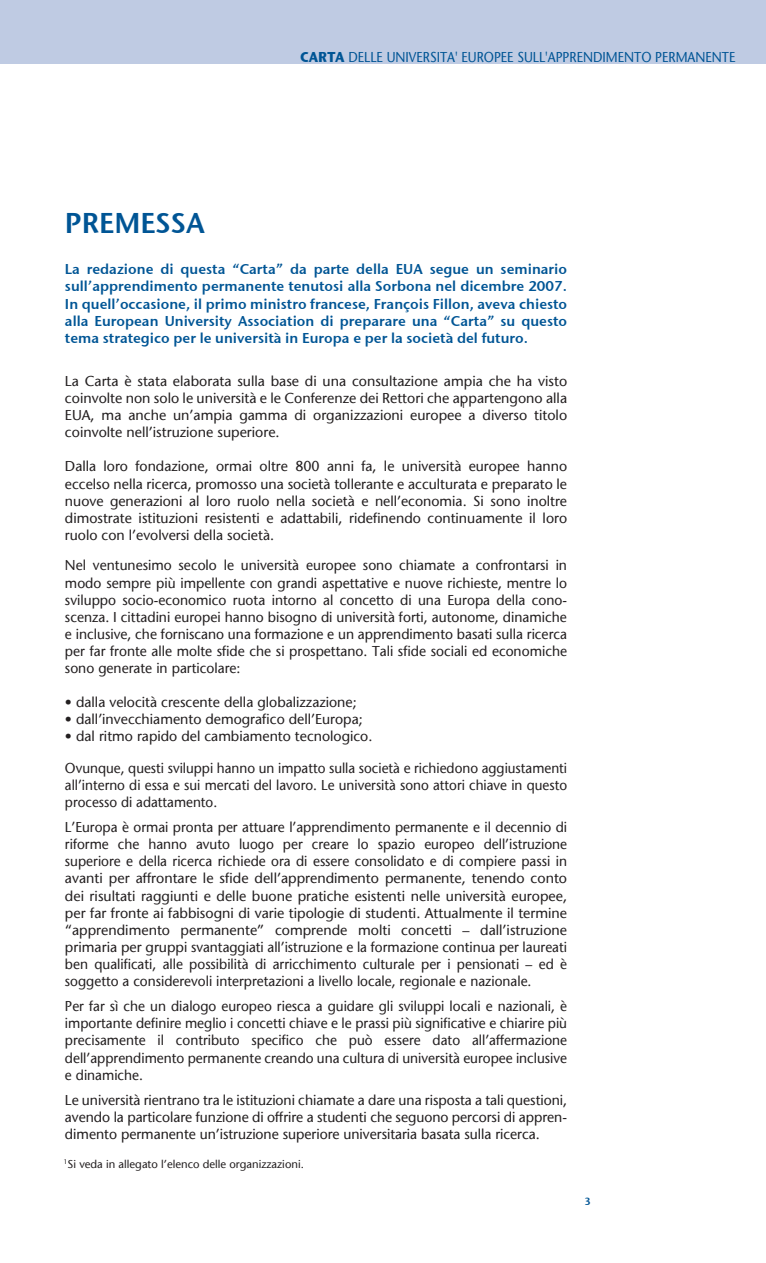
<style>
.page{position:relative;width:766px;height:1263px;background:#fff}
.page>*{position:absolute;margin:0;border:0;box-sizing:border-box;transform-origin:0 0}
.t1{font:28.5px "Stone Sans Sem ITCTT Semi";color:#005595}
.t2{font:14.25px/17.1px "Stone Sans";color:#231f20;text-align:justify}
.t3{font:14.25px/17.1px "Stone Sans";color:#231f20;text-align:justify;scale:.96 1}
.t4{font:14.25px/17.1px "Stone Sans Sem ITCTT Semi";color:#005595;text-align:justify}
.t5{font:14.25px/17.1px "Stone Sans";color:#231f20;scale:.95 1}
.t6{font:14.25px "Stone Sans";color:#005595;scale:.9 1}
.t7{font:11.25px "Stone Sans";color:#231f20}
.t8{font:10.5px "Stone Sans Sem ITCTT Semi";color:#005595}
.t9{font:8.25px "Stone Sans";color:#231f20}
.s1{font-family:"Stone Sans ITC";font-weight:700}
</style>
<div class="page">
<div style="left:0;top:0;width:765px;height:64px;background:#bfcbe3"></div>
<p class="t6" style="left:300px;top:48px;width:485px"><span class="s1">CARTA</span> DELLE UNIVERSITA' EUROPEE SULL'APPRENDIMENTO PERMANENTE</p>
<h1 class="t1" style="left:65px;top:199px;width:141px">PREMESSA</h1>
<p class="t4" style="left:65px;top:260px;width:503px">La redazione di questa “Carta” da parte della EUA segue un seminario sull’apprendimento permanente tenutosi alla Sorbona nel dicembre 2007.<br>In quell’occasione, il primo ministro francese, François Fillon, aveva chiesto alla European University Association di preparare una “Carta” su questo tema strategico per le università in Europa e per la società del futuro.</p>
<p class="t2" style="left:65px;top:372px;width:503px">La Carta è stata elaborata sulla base di una consultazione ampia che ha visto coinvolte non solo le università e le Conferenze dei Rettori che appartengono alla EUA, ma anche un’ampia gamma di organizzazioni europee a diverso titolo coinvolte nell’istruzione superiore.</p>
<p class="t2" style="left:65px;top:458px;width:503px">Dalla loro fondazione, ormai oltre 800 anni fa, le università europee hanno eccelso nella ricerca, promosso una società tollerante e acculturata e preparato le nuove generazioni al loro ruolo nella società e nell’economia. Si sono inoltre dimostrate istituzioni resistenti e adattabili, ridefinendo continuamente il loro ruolo con l’evolversi della società.</p>
<p class="t2" style="left:65px;top:557px;width:503px">Nel ventunesimo secolo le università europee sono chiamate a confrontarsi in modo sempre più impellente con grandi aspettative e nuove richieste, mentre lo sviluppo socio-economico ruota intorno al concetto di una Europa della cono&shy;scenza. I cittadini europei hanno bisogno di università forti, autonome, dinamiche e inclusive, che forniscano una formazione e un apprendimento basati sulla ricerca per far fronte alle molte sfide che si prospettano. Tali sfide sociali ed economiche sono generate in particolare:</p>
<p class="t2" style="left:65px;top:694px;width:293px">• dalla velocità crescente della globalizzazione;</p>
<p class="t2" style="left:65px;top:711px;width:299px">• dall’invecchiamento demografico dell’Europa;</p>
<p class="t2" style="left:65px;top:721px;width:503px;line-height:31.2px">• dal ritmo rapido del cambiamento tecnologico.<br>Ovunque, questi sviluppi hanno un impatto sulla società e richiedono aggiustamenti</p>
<p class="t5" style="left:65px;top:776px;width:530px">all’interno di essa e sui mercati del lavoro. Le università sono attori chiave in questo processo di adattamento.</p>
<p class="t3" style="left:65px;top:819px;width:524px">L’Europa è ormai pronta per attuare l’apprendimento permanente e il decennio di riforme che hanno avuto luogo per creare lo spazio europeo dell’istruzione superiore e della ricerca richiede ora di essere consolidato e di compiere passi in avanti per affrontare le sfide dell’apprendimento permanente, tenendo conto dei risultati raggiunti e delle buone pratiche esistenti nelle università europee, per far fronte ai fabbisogni di varie tipologie di studenti. Attualmente il termine “apprendimento permanente” comprende molti concetti – dall’istruzione primaria per gruppi svantaggiati all’istruzione e la formazione continua per laureati ben qualificati, alle possibilità di arricchimento culturale per i pensionati – ed è soggetto a considerevoli interpretazioni a livello locale, regionale e nazionale.</p>
<p class="t3" style="left:65px;top:998px;width:524px">Per far sì che un dialogo europeo riesca a guidare gli sviluppi locali e nazionali, è importante definire meglio i concetti chiave e le prassi più significative e chiarire più precisamente il contributo specifico che può essere dato all’affermazione dell’apprendimento permanente creando una cultura di università europee inclusive e dinamiche.</p>
<p class="t2" style="left:65px;top:1091px;width:503px">Le università rientrano tra le istituzioni chiamate a dare una risposta a tali questioni, avendo la particolare funzione di offrire a studenti che seguono percorsi di appren&shy;dimento permanente un’istruzione superiore universitaria basata sulla ricerca.</p>
<p class="t9" style="left:461px;top:400px;width:6px">1</p>
<p class="t7" style="left:64px;top:1157px;width:241px"><sup>1</sup>Si veda in allegato l’elenco delle organizzazioni.</p>
<p class="t8" style="left:584px;top:1193px;width:8px">3</p>
</div>
